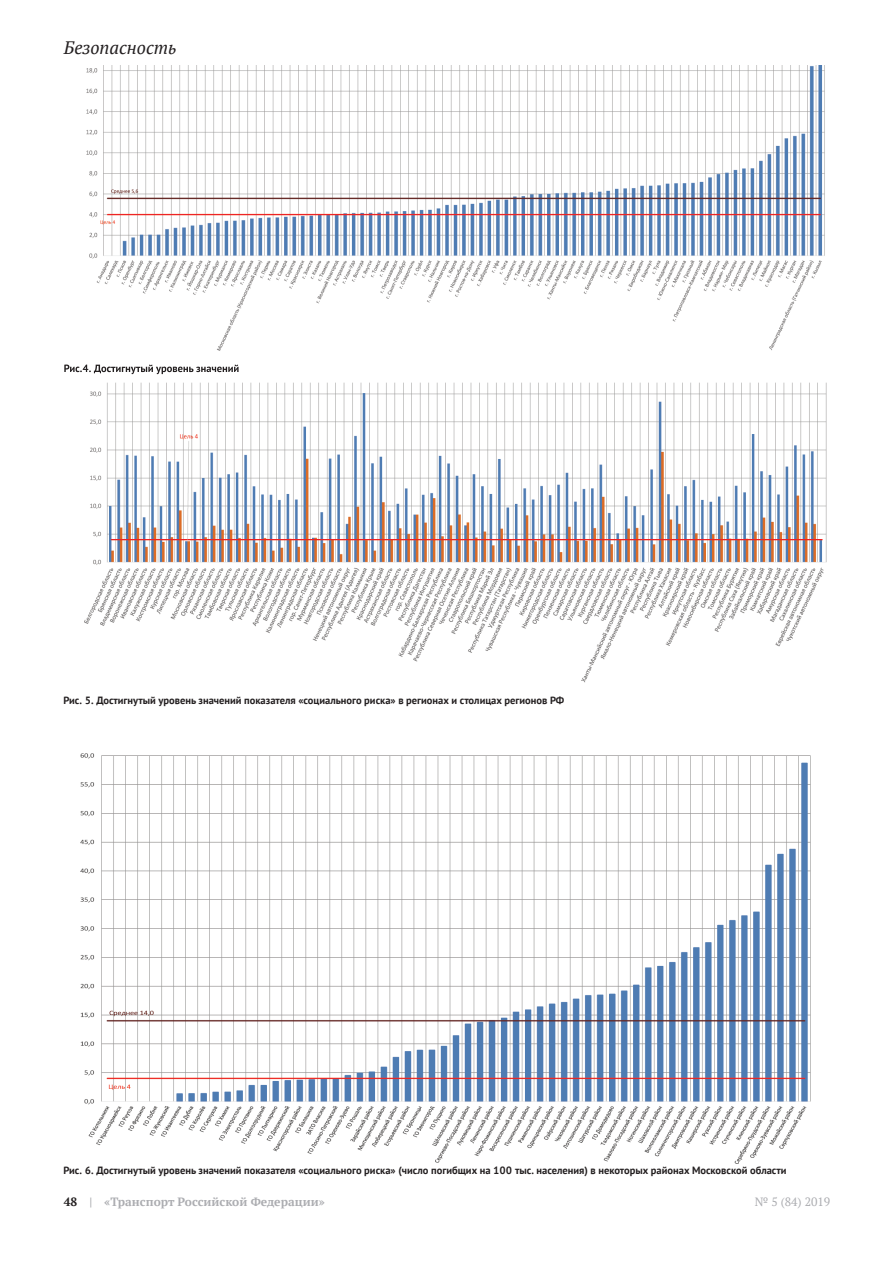
<style>
.page{position:relative;width:893px;height:1263px;background:#fff}
.page>*{position:absolute;margin:0;border:0;box-sizing:border-box;transform-origin:0 0}
.t1{font:italic 18px "PT Serif";color:#231f20}
.t2{font:700 12px "PT Serif";color:#acadb1}
.t3{font:12px "PT Serif";color:#acadb1}
.t4{font:700 10.5px "PT Sans";color:#231f20}
.s1{color:#231f20}
</style>
<div class="page">
<img style="left:64px;top:66px;width:763px;height:617px">
<img style="left:80px;top:753px;width:731px;height:411px">
<svg style="left:64px;top:365px;width:175px;height:9px"></svg>
<h1 class="t1" style="left:64px;top:36px;width:114px">Безопасность</h1>
<p class="t4" style="left:63px;top:693px;width:502px">Рис. 5. Достигнутый уровень значений показателя «социального риска» в регионах и столицах регионов РФ</p>
<p class="t4" style="left:63px;top:1163px;width:725px">Рис. 6. Достигнутый уровень значений показателя «социального риска» (число погибщих на 100 тыс. населения) в некоторых районах Московской области</p>
<p class="t2" style="left:64px;top:1194px;width:263px"><span class="s1">48</span> | «Транспорт Российской Федерации»</p>
<p class="t3" style="left:755px;top:1194px;width:77px">№ 5 (84) 2019</p>
</div>
